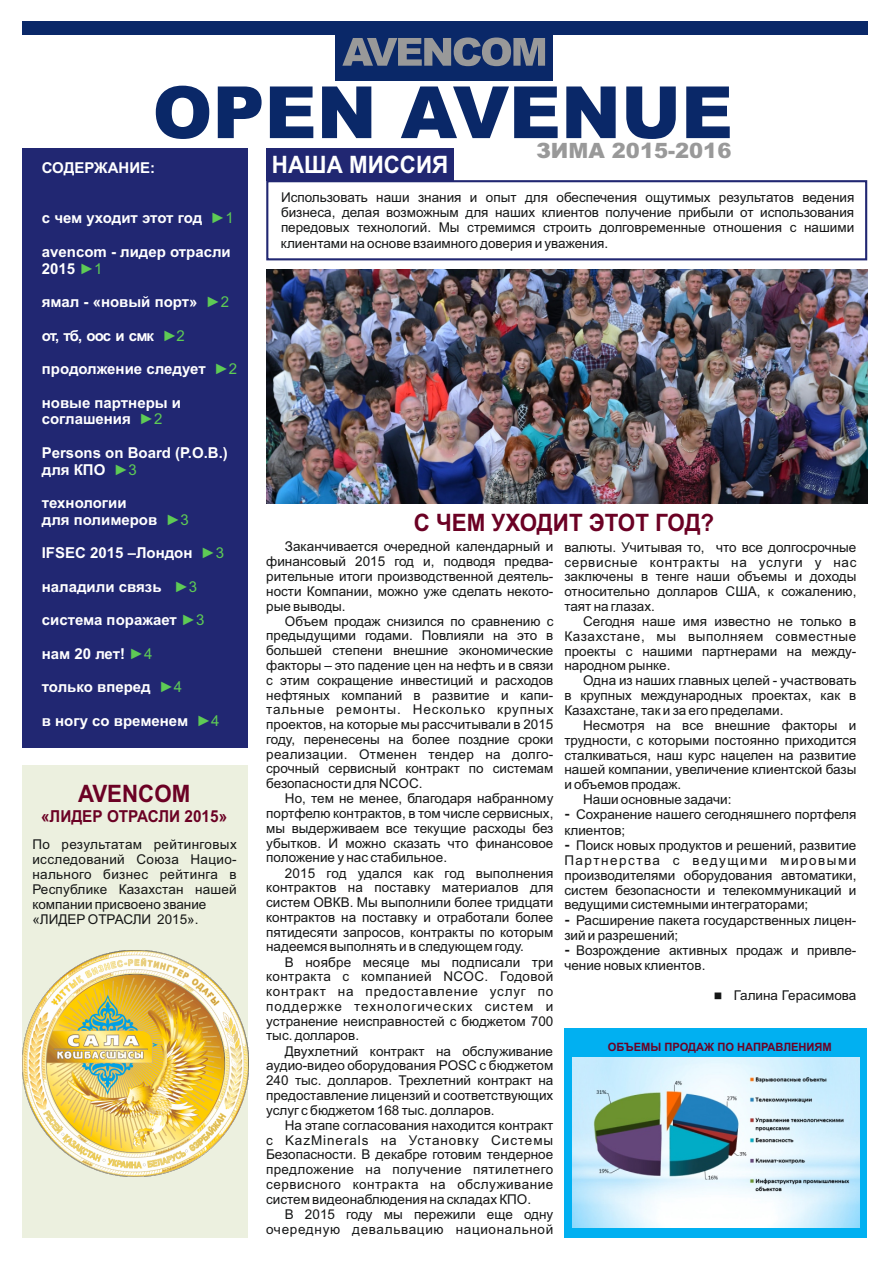
<style>
.page{position:relative;width:893px;height:1263px;background:#fff}
.page>*{position:absolute;margin:0;border:0;box-sizing:border-box;transform-origin:0 0}
.t1{font:900 72px "Arial";color:#0a2868}
.t2{font:700 24px "Arial";color:#6b0124;scale:.93 1}
.t3{font:700 24px "Arial";color:#fff;scale:.93 1}
.t4{font:900 21.15px "Arial";color:#999}
.t5{font:700 16.5px "Arial";color:#6b0124;scale:.93 1}
.t6{font:700 15px/16.8px "Arial";color:#fff}
.t7{font:700 15px "Arial";letter-spacing:-.06em;color:#fff}
.t8{font:13.5px/14.9px "Arial";color:#151616;text-align:justify}
.t9{font:13.5px/14.9px "Arial";letter-spacing:.05em;color:#151616;text-align:right}
.t10{font:700 11.55px "Arial";color:#6b0124}
.s1{font-weight:400;color:#5ecb55}
.s2{font-family:"Stencil Std";font-weight:700;font-size:11.55px}
</style>
<div class="page">
<div style="left:266px;top:180px;width:601px;height:80px;border:2px solid #212772"></div>
<div style="left:22px;top:148px;width:226px;height:599px;background:#212772"></div>
<div style="left:22px;top:765px;width:226px;height:473px;background:#ecf0df"></div>
<div style="left:22px;top:21px;width:845px;height:14px;background:#0a2868"></div>
<div style="left:335px;top:23px;width:217px;height:57px;background:#0a2868"></div>
<div style="left:564px;top:1029px;width:303px;height:209px;background:#01b0f1"></div>
<svg style="left:342px;top:38px;width:203px;height:28px"></svg>
<img style="left:267px;top:270px;width:601px;height:233px">
<img style="left:22px;top:950px;width:226px;height:226px">
<img style="left:572px;top:1057px;width:287px;height:170px">
<div style="left:266px;top:148px;width:187px;height:33px;background:#212772"></div>
<h1 class="t1" style="left:153px;top:87px;width:582px">OPEN AVENUE</h1>
<h3 class="t4" style="left:536px;top:143px;width:196px">ЗИМА 2015-2016</h3>
<h2 class="t3" style="left:272px;top:156px;width:191px">НАША МИССИЯ</h2>
<p class="t6" style="left:42px;top:161px;width:115px">СОДЕРЖАНИЕ:</p>
<p class="t6" style="left:42px;top:211px;width:193px">с чем уходит этот год <span class="s1">►1</span></p>
<p class="t6" style="left:42px;top:244px;width:191px">avencom - лидер отрасли<br>2015 <span class="s1">►1</span></p>
<p class="t6" style="left:42px;top:295px;width:189px">ямал - «новый порт» <span class="s1">►2</span></p>
<p class="t7" style="left:42px;top:330px;width:144px">от, тб, оос и смк <span class="s1">►2</span></p>
<p class="t6" style="left:42px;top:362px;width:197px">продолжение следует <span class="s1">►2</span></p>
<p class="t6" style="left:42px;top:395px;width:141px">новые партнеры и соглашения <span class="s1">►2</span></p>
<p class="t6" style="left:42px;top:446px;width:188px">Persons on Board (Р.О.В.) для КПО <span class="s1">►3</span></p>
<p class="t6" style="left:42px;top:496px;width:149px">технологии<br>для полимеров <span class="s1">►3</span></p>
<p class="t6" style="left:42px;top:546px;width:184px">IFSEC 2015 –Лондон <span class="s1">►3</span></p>
<p class="t6" style="left:42px;top:580px;width:157px">наладили связь <span class="s1">►3</span></p>
<p class="t6" style="left:42px;top:613px;width:164px">система поражает <span class="s1">►3</span></p>
<p class="t6" style="left:42px;top:647px;width:112px">нам 20 лет! <span class="s1">►4</span></p>
<p class="t6" style="left:42px;top:680px;width:142px">только вперед <span class="s1">►4</span></p>
<p class="t6" style="left:42px;top:714px;width:179px">в ногу со временем <span class="s1">►4</span></p>
<p class="t8" style="left:281px;top:191px;width:575px">Использовать наши знания и опыт для обеспечения ощутимых результатов ведения бизнеса, делая возможным для наших клиентов получение прибыли от использования передовых технологий. Мы стремимся строить долговременные отношения с нашими клиентами на основе взаимного доверия и уважения.</p>
<h2 class="t2" style="left:414px;top:514px;width:325px">С ЧЕМ УХОДИТ ЭТОТ ГОД?</h2>
<p class="t8" style="left:266px;top:540px;width:289px;text-indent:19px">Заканчивается очередной календарный и финансовый 2015 год и, подводя предва&shy;рительные итоги производственной деятель&shy;ности Компании, можно уже сделать некото&shy;рые выводы.</p>
<p class="t8" style="left:266px;top:615px;width:289px;text-indent:19px">Объем продаж снизился по сравнению с предыдущими годами. Повлияли на это в большей степени внешние экономические факторы – это падение цен на нефть и в связи с этим сокращение инвестиций и расходов нефтяных компаний в развитие и капи&shy;тальные ремонты. Несколько крупных проектов, на которые мы рассчитывали в 2015 году, перенесены на более поздние сроки реализации. Отменен тендер на долго&shy;срочный сервисный контракт по системам безопасности для NCOC.</p>
<p class="t8" style="left:266px;top:792px;width:289px;text-indent:19px">Но, тем не менее, благодаря набранному портфелю контрактов, в том числе сервисных, мы выдерживаем все текущие расходы без убытков. И можно сказать что финансовое положение у нас стабильное.</p>
<p class="t8" style="left:266px;top:867px;width:289px;text-indent:19px">2015 год удался как год выполнения контрактов на поставку материалов для систем ОВКВ. Мы выполнили более тридцати контрактов на поставку и отработали более пятидесяти запросов, контракты по которым надеемся выполнять и в следующем году.</p>
<p class="t8" style="left:266px;top:955px;width:289px;text-indent:19px">В ноябре месяце мы подписали три контракта с компанией NCOC. Годовой контракт на предоставление услуг по поддержке технологических систем и устранение неисправностей с бюджетом 700 тыс. долларов.</p>
<p class="t8" style="left:266px;top:1044px;width:289px;text-indent:19px">Двухлетний контракт на обслуживание аудио-видео оборудования POSC с бюджетом 240 тыс. долларов. Трехлетний контракт на предоставление лицензий и соответствующих услуг с бюджетом 168 тыс. долларов.</p>
<p class="t8" style="left:266px;top:1119px;width:289px;text-indent:19px">На этапе согласования находится контракт с KazMinerals на Установку Системы Безопасности. В декабре готовим тендерное предложение на получение пятилетнего сервисного контракта на обслуживание систем видеонаблюдения на складах КПО.</p>
<p class="t9" style="left:266px;top:1208px;width:289px">В 2015 году мы пережили еще одну очередную девальвацию национальной</p>
<p class="t8" style="left:564px;top:541px;width:294px">валюты. Учитывая то, что все долгосрочные сервисные контракты на услуги у нас заключены в тенге наши объемы и доходы относительно долларов США, к сожалению, таят на глазах.</p>
<p class="t8" style="left:564px;top:615px;width:294px;text-indent:19px">Сегодня наше имя известно не только в Казахстане, мы выполняем совместные проекты с нашими партнерами на между&shy;народном рынке.</p>
<p class="t8" style="left:564px;top:674px;width:294px;text-indent:19px">Одна из наших главных целей - участвовать в крупных международных проектах, как в Казахстане, так и за его пределами.</p>
<p class="t8" style="left:583px;top:719px;width:275px">Несмотря на все внешние факторы и</p>
<p class="t8" style="left:564px;top:734px;width:294px">трудности, с которыми постоянно приходится</p>
<p class="t8" style="left:564px;top:749px;width:294px">сталкиваться, наш курс нацелен на развитие</p>
<p class="t8" style="left:564px;top:763px;width:294px">нашей компании, увеличение клиентской базы</p>
<p class="t8" style="left:564px;top:778px;width:118px">и объемов продаж.</p>
<p class="t8" style="left:583px;top:793px;width:150px">Наши основные задачи:</p>
<p class="t8" style="left:564px;top:808px;width:294px;line-height:15.3px"><span class="s2">-</span> Сохранение нашего сегодняшнего портфеля клиентов;</p>
<p class="t8" style="left:564px;top:839px;width:294px"><span class="s2">-</span> Поиск новых продуктов и решений, развитие Партнерства с ведущими мировыми производителями оборудования автоматики, систем безопасности и телекоммуникаций и ведущими системными интеграторами;</p>
<p class="t8" style="left:564px;top:913px;width:294px;line-height:15.3px"><span class="s2">-</span> Расширение пакета государственных лицен&shy;зий и разрешений;</p>
<p class="t8" style="left:564px;top:944px;width:294px;line-height:15.3px"><span class="s2">-</span> Возрождение активных продаж и привле&shy;чение новых клиентов.</p>
<p class="t8" style="left:714px;top:989px;width:144px">■ Галина Герасимова</p>
<h2 class="t2" style="left:78px;top:784px;width:122px">AVENCOM</h2>
<p class="t5" style="left:41px;top:810px;width:202px">«ЛИДЕР ОТРАСЛИ 2015»</p>
<p class="t8" style="left:32px;top:837px;width:206px;text-align:left">По результатам рейтинговых исследований Союза Нацио&shy;нального бизнес рейтинга в<br>Республике Казахстан нашей компании присвоено звание «ЛИДЕР ОТРАСЛИ 2015».</p>
<p class="t10" style="left:608px;top:1043px;width:225px">ОБЪЕМЫ ПРОДАЖ ПО НАПРАВЛЕНИЯМ</p>
</div>
